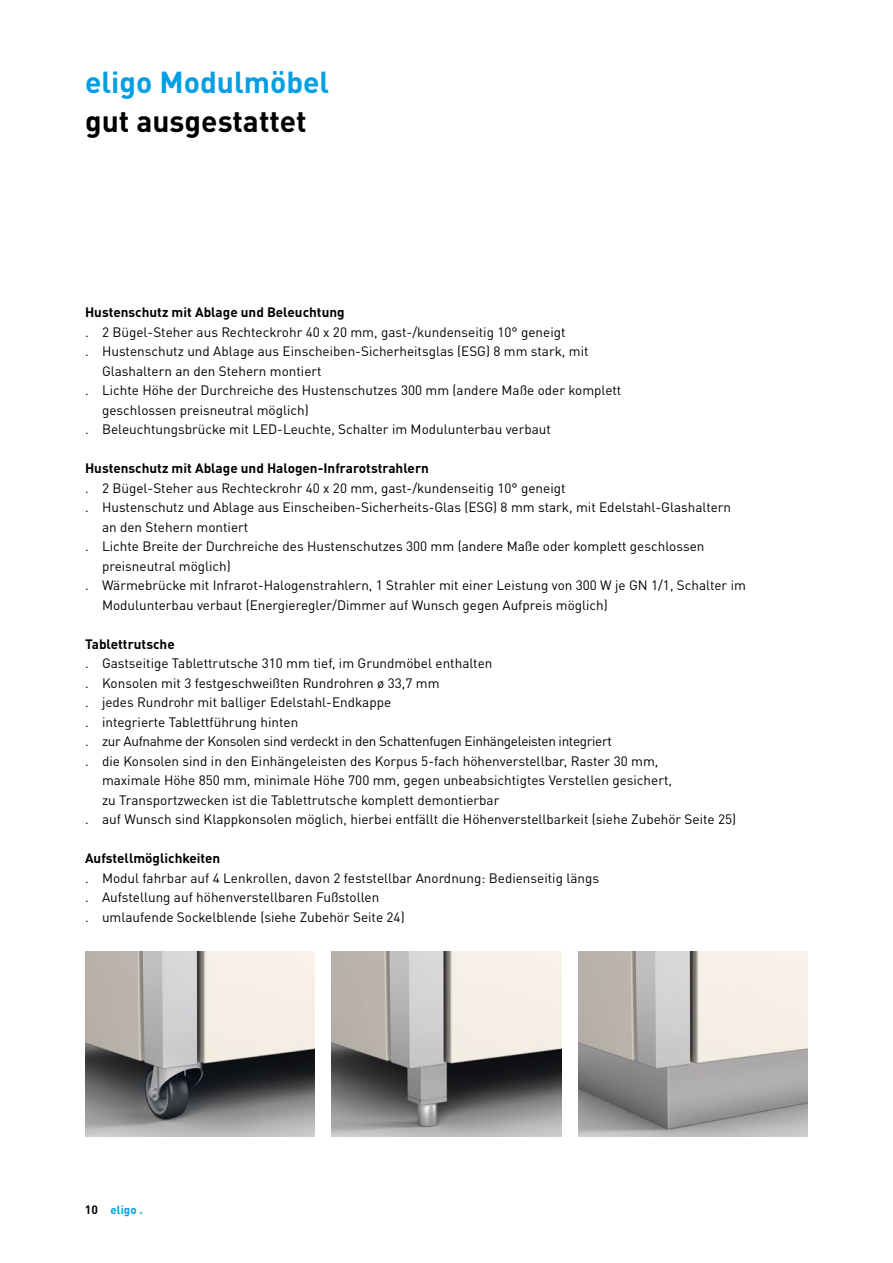
<style>
.page{position:relative;width:893px;height:1263px;background:#fff}
.page>*{position:absolute;margin:0;border:0;box-sizing:border-box;transform-origin:0 0}
.t1{font:700 30px "DIN Pro";color:#009fe3}
.t2{font:700 30px "DIN Pro";color:#000}
.t3{font:13.5px/19.5px "DIN Pro";color:#000}
.t4{font:700 13.5px "DIN Pro";color:#000}
.t5{font:13.5px "DIN Pro";letter-spacing:-.025em;color:#000}
.t6{font:700 11.55px "DIN Pro";letter-spacing:.005em;color:#009fe3}
.s1{font-size:12px;color:#000}
</style>
<div class="page">
<img style="left:85px;top:951px;width:230px;height:185px">
<img style="left:332px;top:951px;width:229px;height:185px">
<img style="left:578px;top:951px;width:230px;height:185px">
<h1 class="t1" style="left:85px;top:59px;width:246px">eligo Modulmöbel</h1>
<h1 class="t2" style="left:85px;top:98px;width:223px">gut ausgestattet</h1>
<p class="t4" style="left:85px;top:302px;width:261px">Hustenschutz mit Ablage und Beleuchtung</p>
<p class="t3" style="left:85px;top:321px;width:482px">. 2 Bügel-Steher aus Rechteckrohr 40 x 20 mm, gast-/kundenseitig 10° geneigt</p>
<p class="t3" style="left:85px;top:341px;width:505px">. Hustenschutz und Ablage aus Einscheiben-Sicherheitsglas (ESG) 8 mm stark, mit</p>
<p class="t3" style="left:102px;top:360px;width:221px">Glashaltern an den Stehern montiert</p>
<p class="t3" style="left:85px;top:380px;width:538px">. Lichte Höhe der Durchreiche des Hustenschutzes 300 mm (andere Maße oder komplett</p>
<p class="t3" style="left:102px;top:399px;width:208px">geschlossen preisneutral möglich)</p>
<p class="t3" style="left:85px;top:419px;width:467px">. Beleuchtungsbrücke mit LED-Leuchte, Schalter im Modulunterbau verbaut</p>
<p class="t4" style="left:85px;top:458px;width:345px">Hustenschutz mit Ablage und Halogen-Infrarotstrahlern</p>
<p class="t3" style="left:85px;top:477px;width:482px">. 2 Bügel-Steher aus Rechteckrohr 40 x 20 mm, gast-/kundenseitig 10° geneigt</p>
<p class="t3" style="left:85px;top:497px;width:648px">. Hustenschutz und Ablage aus Einscheiben-Sicherheits-Glas (ESG) 8 mm stark, mit Edelstahl-Glashaltern</p>
<p class="t3" style="left:102px;top:516px;width:148px">an den Stehern montiert</p>
<p class="t3" style="left:85px;top:536px;width:621px">. Lichte Breite der Durchreiche des Hustenschutzes 300 mm (andere Maße oder komplett geschlossen</p>
<p class="t3" style="left:102px;top:555px;width:130px">preisneutral möglich)</p>
<p class="t3" style="left:85px;top:575px;width:662px">. Wärmebrücke mit Infrarot-Halogenstrahlern, 1 Strahler mit einer Leistung von 300 W je GN 1/1, Schalter im</p>
<p class="t3" style="left:102px;top:594px;width:507px">Modulunterbau verbaut (Energieregler/Dimmer auf Wunsch gegen Aufpreis möglich)</p>
<p class="t4" style="left:85px;top:633px;width:91px">Tablettrutsche</p>
<p class="t3" style="left:85px;top:653px;width:409px">. Gastseitige Tablettrutsche 310 mm tief, im Grundmöbel enthalten</p>
<p class="t3" style="left:85px;top:672px;width:356px">. Konsolen mit 3 festgeschweißten Rundrohren ø 33,7 mm</p>
<p class="t3" style="left:85px;top:692px;width:308px">. jedes Rundrohr mit balliger Edelstahl-Endkappe</p>
<p class="t3" style="left:85px;top:711px;width:215px">. integrierte Tablettführung hinten</p>
<p class="t5" style="left:85px;top:731px;width:528px">. zur Aufnahme der Konsolen sind verdeckt in den Schattenfugen Einhängeleisten integriert</p>
<p class="t3" style="left:85px;top:750px;width:575px">. die Konsolen sind in den Einhängeleisten des Korpus 5-fach höhenverstellbar, Raster 30 mm,</p>
<p class="t3" style="left:102px;top:770px;width:571px">maximale Höhe 850 mm, minimale Höhe 700 mm, gegen unbeabsichtigtes Verstellen gesichert,</p>
<p class="t3" style="left:102px;top:789px;width:399px">zu Transportzwecken ist die Tablettrutsche komplett demontierbar</p>
<p class="t3" style="left:85px;top:809px;width:653px">. auf Wunsch sind Klappkonsolen möglich, hierbei entfällt die Höhenverstellbarkeit (siehe Zubehör Seite 25)</p>
<p class="t4" style="left:85px;top:848px;width:137px">Aufstellmöglichkeiten</p>
<p class="t3" style="left:85px;top:867px;width:516px">. Modul fahrbar auf 4 Lenkrollen, davon 2 feststellbar Anordnung: Bedienseitig längs . Aufstellung auf höhenverstellbaren Fußstollen<br>. umlaufende Sockelblende (siehe Zubehör Seite 24)</p>
<p class="t6" style="left:85px;top:1201px;width:59px"><span class="s1">10</span> eligo .</p>
</div>
